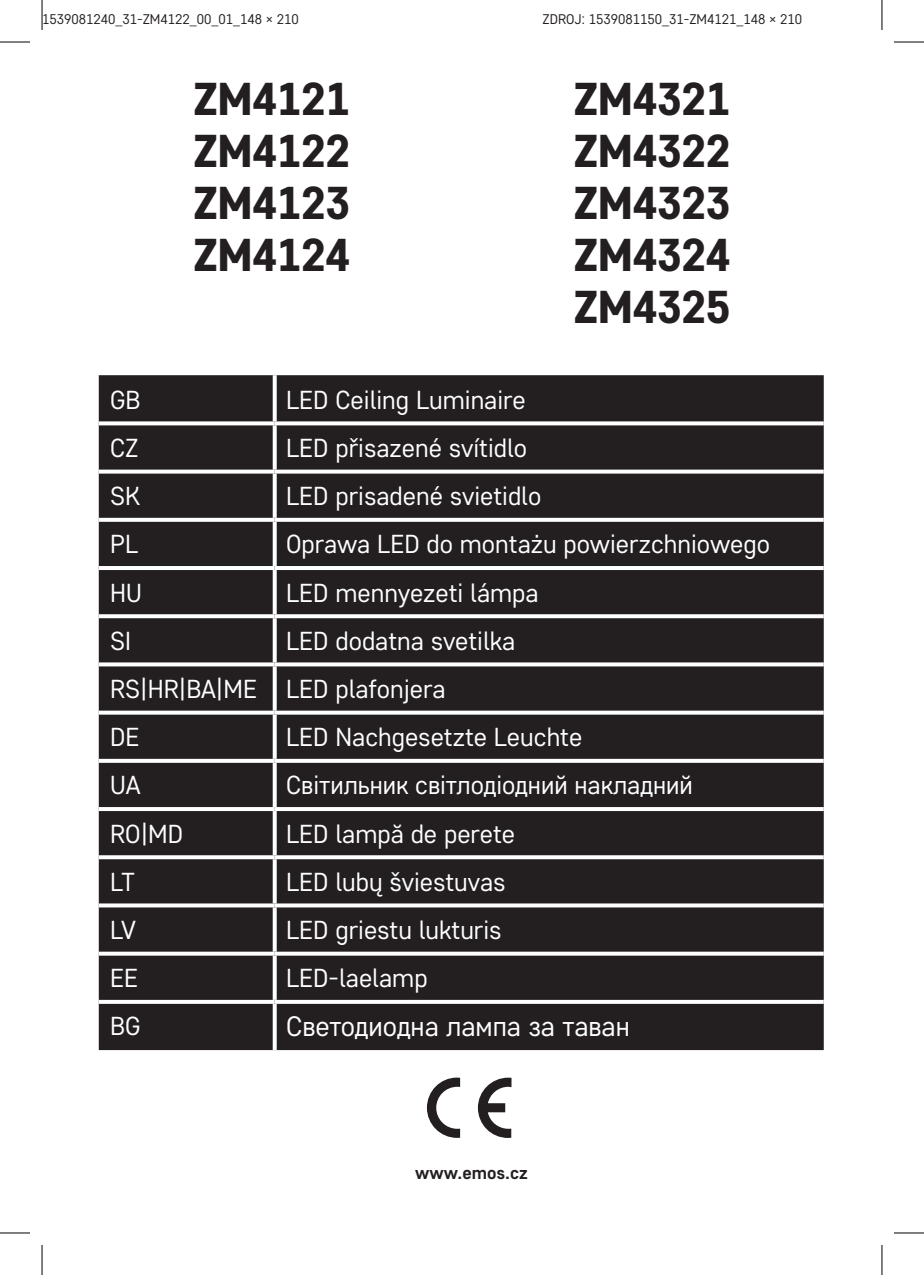
<style>
.page{position:relative;width:924px;height:1275px;background:#fff}
.page>*{position:absolute;margin:0;border:0;box-sizing:border-box;transform-origin:0 0}
.t1{font:800 46px/52px "Core Sans D65";letter-spacing:-.02em;color:#231f20;text-align:justify}
.t2{font:28px "Core Sans D35";color:#fff}
.t3{font:26px/48.2px "Core Sans D35";color:#fff}
.t4{font:700 18px "Core Sans D55";color:#231f20}
.t5{font:14px "Core Sans D35";color:#231f20}
</style>
<div class="page">
<svg style="left:426px;top:1077px;width:85px;height:61px"></svg>
<div style="left:99px;top:375px;width:724px;height:675px;background:#231f20"></div>
<svg style="left:272px;top:375px;width:4px;height:46px"></svg>
<svg style="left:99px;top:421px;width:175px;height:4px"></svg>
<svg style="left:274px;top:421px;width:549px;height:4px"></svg>
<svg style="left:272px;top:425px;width:4px;height:44px"></svg>
<svg style="left:99px;top:469px;width:175px;height:4px"></svg>
<svg style="left:274px;top:469px;width:549px;height:4px"></svg>
<svg style="left:272px;top:473px;width:4px;height:45px"></svg>
<svg style="left:99px;top:518px;width:175px;height:4px"></svg>
<svg style="left:274px;top:518px;width:549px;height:4px"></svg>
<svg style="left:272px;top:522px;width:4px;height:44px"></svg>
<hr style="left:99px;top:566px;width:175px;height:4px;background:#fff">
<hr style="left:274px;top:566px;width:549px;height:4px;background:#fff">
<svg style="left:272px;top:570px;width:4px;height:44px"></svg>
<svg style="left:99px;top:614px;width:175px;height:4px"></svg>
<svg style="left:274px;top:614px;width:549px;height:4px"></svg>
<svg style="left:272px;top:618px;width:4px;height:44px"></svg>
<svg style="left:99px;top:662px;width:175px;height:4px"></svg>
<svg style="left:274px;top:662px;width:549px;height:4px"></svg>
<svg style="left:272px;top:666px;width:4px;height:44px"></svg>
<svg style="left:99px;top:710px;width:175px;height:4px"></svg>
<svg style="left:274px;top:710px;width:549px;height:4px"></svg>
<svg style="left:272px;top:714px;width:4px;height:45px"></svg>
<svg style="left:99px;top:759px;width:175px;height:4px"></svg>
<svg style="left:274px;top:759px;width:549px;height:4px"></svg>
<svg style="left:272px;top:763px;width:4px;height:44px"></svg>
<hr style="left:99px;top:807px;width:175px;height:4px;background:#fff">
<hr style="left:274px;top:807px;width:549px;height:4px;background:#fff">
<svg style="left:272px;top:811px;width:4px;height:44px"></svg>
<svg style="left:99px;top:855px;width:175px;height:4px"></svg>
<svg style="left:274px;top:855px;width:549px;height:4px"></svg>
<svg style="left:272px;top:859px;width:4px;height:44px"></svg>
<svg style="left:99px;top:903px;width:175px;height:4px"></svg>
<svg style="left:274px;top:903px;width:549px;height:4px"></svg>
<svg style="left:272px;top:907px;width:4px;height:44px"></svg>
<svg style="left:99px;top:951px;width:175px;height:4px"></svg>
<svg style="left:274px;top:951px;width:549px;height:4px"></svg>
<svg style="left:272px;top:955px;width:4px;height:45px"></svg>
<svg style="left:99px;top:1000px;width:175px;height:4px"></svg>
<svg style="left:274px;top:1000px;width:549px;height:4px"></svg>
<svg style="left:272px;top:1004px;width:4px;height:46px"></svg>
<hr style="left:0;top:42px;width:30px;height:1px;background:#000">
<hr style="left:893px;top:42px;width:30px;height:1px;background:#000">
<hr style="left:0;top:1232px;width:30px;height:1px;background:#000">
<hr style="left:893px;top:1232px;width:30px;height:1px;background:#000">
<hr style="left:42px;top:0;width:1px;height:30px;background:#000">
<hr style="left:42px;top:1245px;width:1px;height:30px;background:#000">
<hr style="left:881px;top:0;width:1px;height:30px;background:#000">
<hr style="left:881px;top:1245px;width:1px;height:30px;background:#000">
<p class="t5" style="left:42px;top:10px;width:258px">1539081240_31-ZM4122_00_01_148 × 210</p>
<p class="t5" style="left:542px;top:10px;width:261px">ZDROJ: 1539081150_31-ZM4121_148 × 210</p>
<h1 class="t1" style="left:193px;top:72px;width:158px">ZM4121<br>ZM4122<br>ZM4123<br>ZM4124</h1>
<h1 class="t1" style="left:573px;top:72px;width:158px">ZM4321<br>ZM4322<br>ZM4323<br>ZM4324<br>ZM4325</h1>
<p class="t3" style="left:110px;top:375px;width:32px">GB</p>
<p class="t3" style="left:286px;top:375px;width:241px">LED Ceiling Luminaire</p>
<p class="t3" style="left:110px;top:423px;width:30px">CZ</p>
<p class="t3" style="left:286px;top:423px;width:242px">LED přisazené svítidlo</p>
<p class="t3" style="left:110px;top:471px;width:31px">SK</p>
<p class="t3" style="left:286px;top:471px;width:257px">LED prisadené svietidlo</p>
<p class="t3" style="left:110px;top:519px;width:30px">PL</p>
<p class="t3" style="left:286px;top:519px;width:485px">Oprawa LED do montażu powierzchniowego</p>
<p class="t3" style="left:110px;top:567px;width:33px">HU</p>
<p class="t3" style="left:286px;top:567px;width:254px">LED mennyezeti lámpa</p>
<p class="t3" style="left:110px;top:616px;width:22px">SI</p>
<p class="t3" style="left:110px;top:616px;width:406px;text-indent:176px">LED dodatna svetilka<br>RS|HR|BA|ME LED plafonjera<br>DE</p>
<p class="t3" style="left:286px;top:712px;width:297px">LED Nachgesetzte Leuchte</p>
<p class="t3" style="left:110px;top:760px;width:32px">UA</p>
<p class="t3" style="left:286px;top:760px;width:408px">Світильник світлодіодний накладний</p>
<p class="t3" style="left:110px;top:808px;width:74px">RO|MD</p>
<p class="t3" style="left:286px;top:808px;width:230px">LED lampă de perete</p>
<p class="t3" style="left:110px;top:856px;width:26px">LT</p>
<p class="t3" style="left:286px;top:856px;width:221px">LED lubų šviestuvas</p>
<p class="t3" style="left:110px;top:905px;width:27px">LV</p>
<p class="t3" style="left:286px;top:905px;width:217px">LED griestu lukturis</p>
<p class="t3" style="left:110px;top:953px;width:30px">EE</p>
<p class="t3" style="left:286px;top:953px;width:143px">LED-laelamp</p>
<p class="t3" style="left:110px;top:1001px;width:32px">BG</p>
<p class="t2" style="left:286px;top:1008px;width:345px">Светодиодна лампа за таван</p>
<p class="t4" style="left:415px;top:1160px;width:114px">www.emos.cz</p>
</div>
